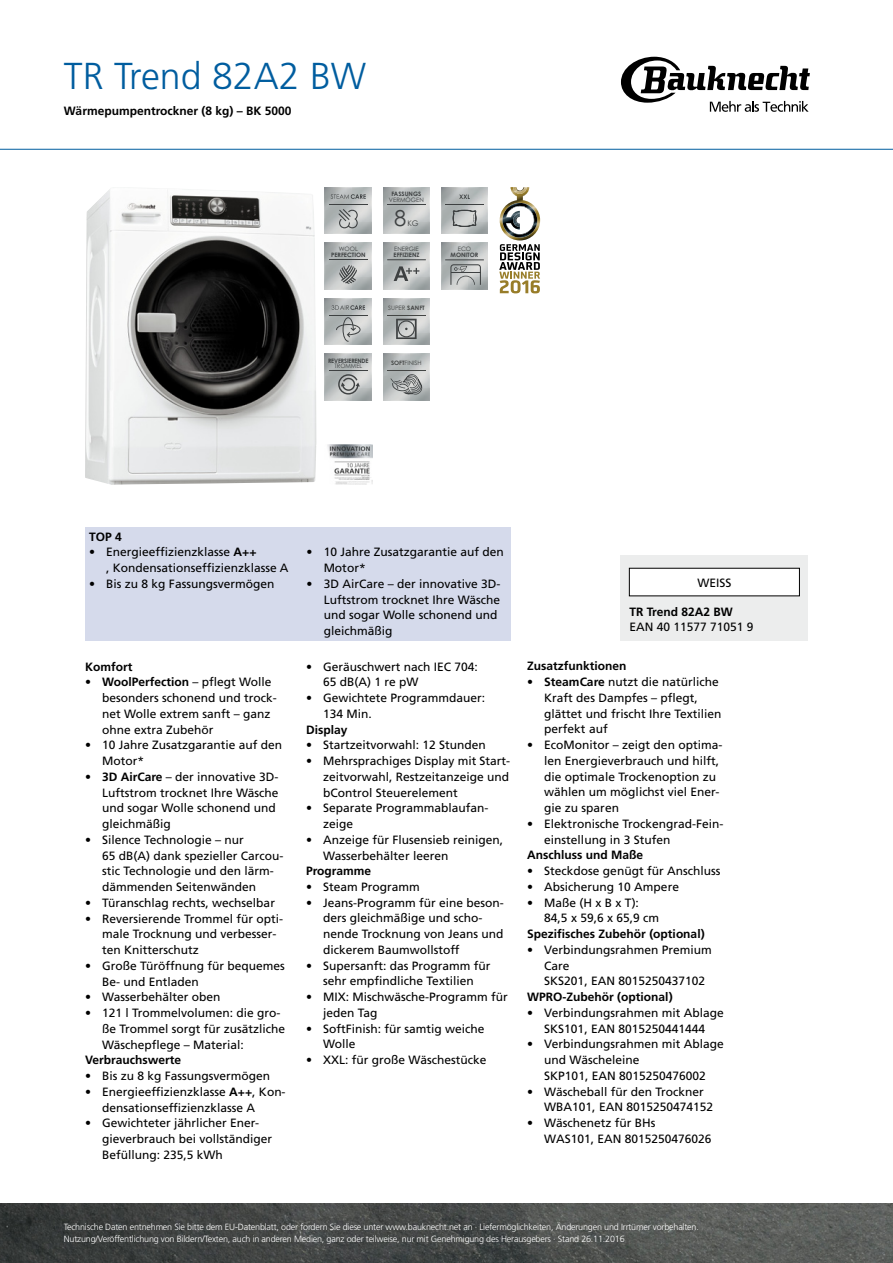
<style>
.page{position:relative;width:893px;height:1263px;background:#fff}
.page>*{position:absolute;margin:0;border:0;box-sizing:border-box;transform-origin:0 0}
.t1{font:300 37.5px "Frutiger LT Std";color:#005d9f}
.t2{font:22.05px "Century Gothic";color:#3e4142}
.t3{font:12px/15.8px "Frutiger LT Std";color:#000}
.t4{font:700 12px "Frutiger LT Std";color:#000}
.t5{font:300 9px/12px "Frutiger LT Std";letter-spacing:-.02em;color:#fff}
.t6{font:7.65px "Century Gothic";color:#3e4142}
.t7{font:700 6px "Century Gothic";color:#3e4142}
.t8{font:6px "Century Gothic";color:#3e4142}
.t9{font:6px "Century Gothic";letter-spacing:-.01em;color:#444645}
.t10{font:700 6px "Century Gothic";letter-spacing:-.02em;color:#3e4142;scale:.95 1}
.s1{font-weight:700}
</style>
<div class="page">
<img style="left:0;top:1203px;width:893px;height:60px">
<svg style="left:621px;top:57px;width:189px;height:55px"></svg>
<hr style="left:0;top:149px;width:893px;height:1px;background:#005d9f">
<img style="left:85px;top:189px;width:231px;height:296px">
<img style="left:325px;top:187px;width:47px;height:47px">
<hr style="left:329px;top:204px;width:39px;height:1px;background:#3e4142">
<svg style="left:331px;top:194px;width:35px;height:5px"></svg>
<svg style="left:338px;top:209px;width:20px;height:19px"></svg>
<img style="left:325px;top:243px;width:47px;height:46px">
<hr style="left:329px;top:260px;width:39px;height:1px;background:#3e4142">
<svg style="left:339px;top:265px;width:18px;height:19px"></svg>
<hr style="left:329px;top:315px;width:39px;height:1px;background:#3e4142">
<svg style="left:331px;top:305px;width:34px;height:5px"></svg>
<svg style="left:336px;top:317px;width:25px;height:25px"></svg>
<img style="left:325px;top:354px;width:47px;height:46px">
<hr style="left:329px;top:371px;width:39px;height:1px;background:#3e4142">
<svg style="left:338px;top:374px;width:22px;height:21px"></svg>
<hr style="left:387px;top:204px;width:39px;height:1px;background:#3e4142">
<img style="left:383px;top:243px;width:47px;height:46px">
<svg style="left:394px;top:266px;width:25px;height:15px"></svg>
<hr style="left:387px;top:259px;width:39px;height:1px;background:#3e4142">
<img style="left:383px;top:298px;width:47px;height:47px">
<hr style="left:387px;top:315px;width:39px;height:1px;background:#444645">
<svg style="left:396px;top:319px;width:21px;height:20px"></svg>
<img style="left:383px;top:354px;width:47px;height:46px">
<hr style="left:387px;top:371px;width:39px;height:1px;background:#444645">
<svg style="left:390px;top:374px;width:32px;height:20px"></svg>
<img style="left:441px;top:187px;width:47px;height:47px">
<hr style="left:445px;top:204px;width:39px;height:1px;background:#3e4142">
<svg style="left:459px;top:195px;width:11px;height:4px"></svg>
<svg style="left:452px;top:210px;width:25px;height:17px"></svg>
<img style="left:441px;top:243px;width:47px;height:46px">
<svg style="left:450px;top:264px;width:31px;height:21px"></svg>
<hr style="left:445px;top:260px;width:39px;height:1px;background:#3e4142">
<img style="left:327px;top:444px;width:45px;height:41px">
<img style="left:500px;top:187px;width:40px;height:53px">
<svg style="left:513px;top:187px;width:14px;height:7px"></svg>
<svg style="left:502px;top:203px;width:35px;height:35px"></svg>
<svg style="left:499px;top:244px;width:41px;height:49px"></svg>
<div style="left:85px;top:527px;width:425px;height:113px;background:#d5daeb"></div>
<div style="left:621px;top:555px;width:187px;height:85px;background:#eceded"></div>
<div style="left:629px;top:568px;width:170px;height:28px;background:#fff"></div>
<h1 class="t1" style="left:64px;top:55px;width:304px">TR Trend 82A2 BW</h1>
<p class="t4" style="left:64px;top:104px;width:229px">Wärmepumpentrockner (8 kg) – BK 5000</p>
<p class="t8" style="left:339px;top:246px;width:21px">WOOL</p>
<p class="t7" style="left:331px;top:251px;width:36px">PERFECTION</p>
<p class="t10" style="left:328px;top:357px;width:44px">REVERSIERENDE</p>
<p class="t8" style="left:334px;top:362px;width:29px">TROMMEL</p>
<p class="t7" style="left:392px;top:190px;width:31px">FASSUNGS</p>
<p class="t8" style="left:389px;top:196px;width:36px">VERMÖGEN</p>
<h2 class="t2" style="left:394px;top:205px;width:14px">8</h2>
<p class="t6" style="left:408px;top:219px;width:13px">KG</p>
<p class="t8" style="left:394px;top:245px;width:26px">ENERGIE</p>
<p class="t7" style="left:393px;top:251px;width:28px">EFFIZIENZ</p>
<p class="t9" style="left:388px;top:304px;width:38px">SUPER <span class="s1">SANFT</span></p>
<p class="t9" style="left:391px;top:360px;width:32px"><span class="s1">SOFT</span>FINISH</p>
<p class="t8" style="left:458px;top:245px;width:15px">ECO</p>
<p class="t7" style="left:451px;top:251px;width:29px">MONITOR</p>
<p class="t4" style="left:89px;top:529px;width:34px">TOP 4</p>
<p class="t3" style="left:106px;top:544px;width:184px;text-indent:-17px">• Energieeffizienzklasse <span class="s1">A++<br></span>, Kondensationseffizienzklasse A</p>
<p class="t3" style="left:89px;top:576px;width:187px">• Bis zu 8 kg Fassungsvermögen</p>
<p class="t4" style="left:85px;top:659px;width:49px">Komfort</p>
<p class="t3" style="left:102px;top:674px;width:176px;text-indent:-17px">• <span class="s1">WoolPerfection</span> – pflegt Wolle besonders schonend und trock&shy;net Wolle extrem sanft – ganz ohne extra Zubehör</p>
<p class="t3" style="left:102px;top:737px;width:182px;text-indent:-17px">• 10 Jahre Zusatzgarantie auf den<br>Motor*</p>
<p class="t3" style="left:102px;top:769px;width:178px;text-indent:-17px">• <span class="s1">3D AirCare</span> – der innovative 3D-<br>Luftstrom trocknet Ihre Wäsche und sogar Wolle schonend und gleichmäßig</p>
<p class="t3" style="left:102px;top:832px;width:183px;text-indent:-17px">• Silence Technologie – nur<br>65 dB(A) dank spezieller Carcou&shy;stic Technologie und den lärm&shy;dämmenden Seitenwänden</p>
<p class="t3" style="left:85px;top:895px;width:191px">• Türanschlag rechts, wechselbar</p>
<p class="t3" style="left:102px;top:911px;width:183px;text-indent:-17px">• Reversierende Trommel für opti&shy;male Trocknung und verbesser&shy;ten Knitterschutz</p>
<p class="t3" style="left:102px;top:958px;width:184px;text-indent:-17px">• Große Türöffnung für bequemes<br>Be- und Entladen</p>
<p class="t3" style="left:85px;top:989px;width:137px">• Wasserbehälter oben</p>
<p class="t3" style="left:102px;top:1005px;width:185px;text-indent:-17px">• 121 l Trommelvolumen: die gro&shy;ße Trommel sorgt für zusätzliche<br>Wäschepflege – Material:</p>
<p class="t4" style="left:85px;top:1053px;width:98px">Verbrauchswerte</p>
<p class="t3" style="left:85px;top:1068px;width:187px">• Bis zu 8 kg Fassungsvermögen</p>
<p class="t3" style="left:102px;top:1084px;width:185px;text-indent:-17px">• Energieeffizienzklasse <span class="s1">A++</span>, Kon&shy;densationseffizienzklasse A</p>
<p class="t3" style="left:102px;top:1115px;width:172px;text-indent:-17px">• Gewichteter jährlicher Ener&shy;gieverbrauch bei vollständiger<br>Befüllung: 235,5 kWh</p>
<p class="t3" style="left:324px;top:544px;width:182px;text-indent:-17px">• 10 Jahre Zusatzgarantie auf den<br>Motor*</p>
<p class="t3" style="left:324px;top:576px;width:178px;text-indent:-17px">• 3D AirCare – der innovative 3D-<br>Luftstrom trocknet Ihre Wäsche und sogar Wolle schonend und gleichmäßig</p>
<p class="t3" style="left:323px;top:658px;width:156px;text-indent:-17px">• Geräuschwert nach IEC 704:<br>65 dB(A) 1 re pW</p>
<p class="t3" style="left:323px;top:690px;width:164px;text-indent:-17px">• Gewichtete Programmdauer:<br>134 Min.</p>
<p class="t4" style="left:306px;top:722px;width:43px">Display</p>
<p class="t3" style="left:306px;top:737px;width:181px">• Startzeitvorwahl: 12 Stunden</p>
<p class="t3" style="left:323px;top:753px;width:189px;text-align:justify;text-indent:-17px">• Mehrsprachiges Display mit Start&shy;zeitvorwahl, Restzeitanzeige und bControl Steuerelement</p>
<p class="t3" style="left:323px;top:800px;width:167px;text-indent:-17px">• Separate Programmablaufan&shy;zeige</p>
<p class="t3" style="left:323px;top:832px;width:182px;text-indent:-17px">• Anzeige für Flusensieb reinigen,<br>Wasserbehälter leeren</p>
<p class="t4" style="left:306px;top:864px;width:67px">Programme</p>
<p class="t3" style="left:306px;top:879px;width:115px">• Steam Programm</p>
<p class="t3" style="left:323px;top:895px;width:182px;text-indent:-17px">• Jeans-Programm für eine beson&shy;ders gleichmäßige und scho&shy;nende Trocknung von Jeans und dickerem Baumwollstoff</p>
<p class="t3" style="left:306px;top:958px;width:186px;text-align:center">• Supersanft: das Programm für sehr empfindliche Textilien</p>
<p class="t3" style="left:323px;top:989px;width:186px;text-indent:-17px">• MIX: Mischwäsche-Programm für jeden Tag</p>
<p class="t3" style="left:323px;top:1021px;width:163px;text-indent:-17px">• SoftFinish: für samtig weiche<br>Wolle</p>
<p class="t3" style="left:306px;top:1052px;width:182px">• XXL: für große Wäschestücke</p>
<p class="t3" style="left:697px;top:575px;width:36px">Wei SS</p>
<p class="t4" style="left:629px;top:604px;width:105px">TR Trend 82A2 BW</p>
<p class="t3" style="left:629px;top:619px;width:126px">EAN 40 11577 71051 9</p>
<p class="t4" style="left:527px;top:659px;width:101px">Zusatzfunktionen</p>
<p class="t3" style="left:544px;top:674px;width:179px;text-indent:-17px">• <span class="s1">SteamCare</span> nutzt die natürliche<br>Kraft des Dampfes – pflegt, glättet und frischt Ihre Textilien perfekt auf</p>
<p class="t3" style="left:544px;top:737px;width:180px;text-indent:-17px">• EcoMonitor – zeigt den optima&shy;len Energieverbrauch und hilft, die optimale Trockenoption zu wählen um möglichst viel Ener&shy;gie zu sparen</p>
<p class="t3" style="left:544px;top:816px;width:181px;text-indent:-17px">• Elektronische Trockengrad-Fein&shy;einstellung in 3 Stufen</p>
<p class="t4" style="left:527px;top:848px;width:117px">Anschluss und Maße</p>
<p class="t3" style="left:527px;top:863px;width:195px">• Steckdose genügt für Anschluss</p>
<p class="t3" style="left:527px;top:879px;width:153px">• Absicherung 10 Ampere</p>
<p class="t3" style="left:544px;top:894px;width:116px;text-indent:-17px">• Maße (H x B x T):<br>84,5 x 59,6 x 65,9 cm</p>
<p class="t4" style="left:527px;top:927px;width:179px">Spezifisches Zubehör (optional)</p>
<p class="t3" style="left:544px;top:942px;width:169px;text-indent:-17px">• Verbindungsrahmen Premium<br>Care<br>SKS201, EAN 8015250437102</p>
<p class="t4" style="left:527px;top:990px;width:147px">WPRO-Zubehör (optional)</p>
<p class="t3" style="left:527px;top:1005px;width:198px;text-align:center">• Verbindungsrahmen mit Ablage<br>SKS101, EAN 8015250441444</p>
<p class="t3" style="left:544px;top:1036px;width:181px;text-indent:-17px">• Verbindungsrahmen mit Ablage und Wäscheleine<br>SKP101, EAN 8015250476002</p>
<p class="t3" style="left:544px;top:1083px;width:170px;text-indent:-17px">• Wäscheball für den Trockner<br>WBA101, EAN 8015250474152</p>
<p class="t3" style="left:544px;top:1115px;width:169px;text-indent:-17px">• Wäschenetz für BHs<br>WAS101, EAN 8015250476026</p>
<p class="t5" style="left:64px;top:1221px;width:637px">Technische Daten entnehmen Sie bitte dem EU-Datenblatt, oder fordern Sie diese unter www.bauknecht.net an · Liefermöglichkeiten, Änderungen und Irrtümer vorbehalten.<br>Nutzung/Veröffentlichung von Bildern/Texten, auch in anderen Medien, ganz oder teilweise, nur mit Genehmigung des Herausgebers · Stand 26.11.2016</p>
</div>
